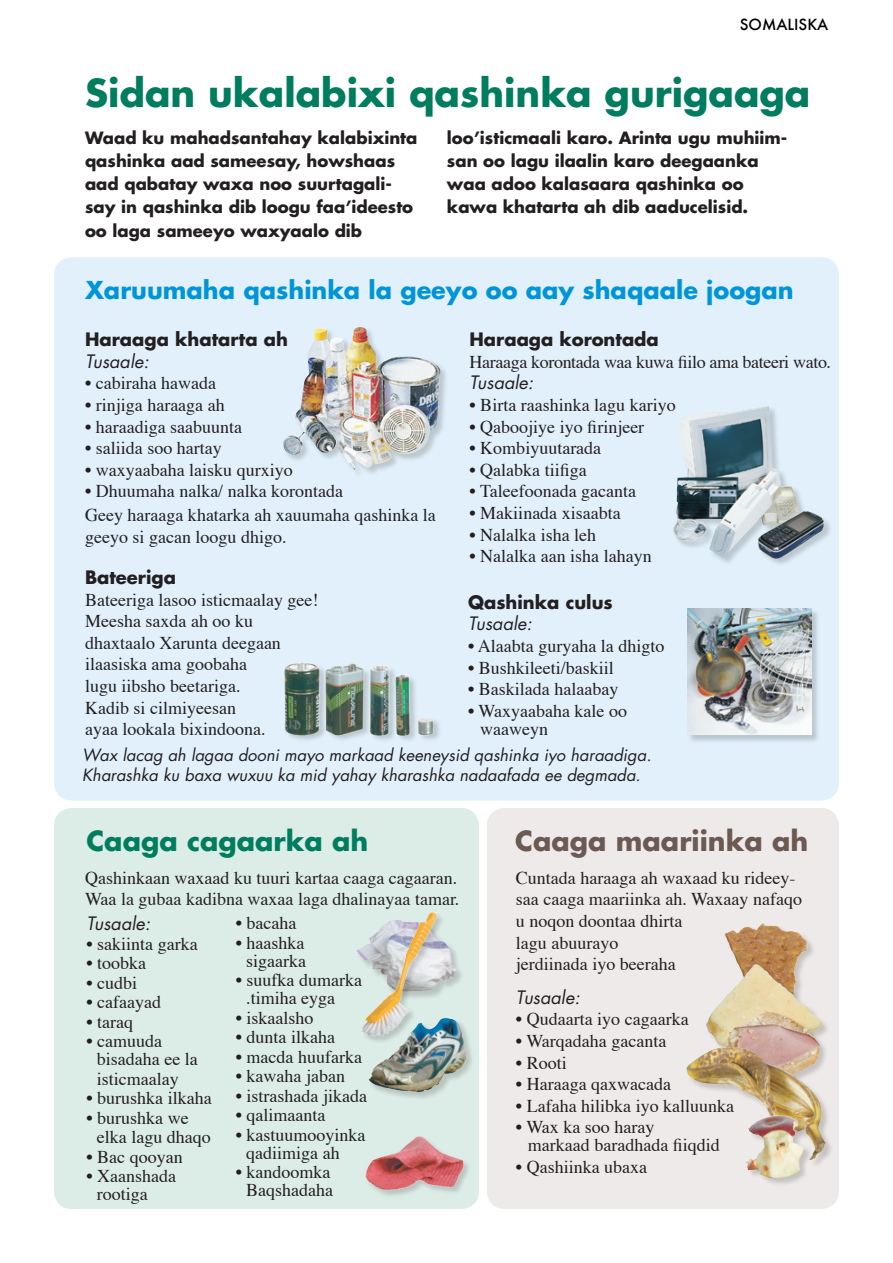
<style>
.page{position:relative;width:893px;height:1263px;background:#fff}
.page>*{position:absolute;margin:0;border:0;box-sizing:border-box;transform-origin:0 0}
.t1{font:700 37.5px "Futura";color:#007d5e}
.t2{font:700 27px "Futura";color:#6b5952}
.t3{font:700 27px "Futura";color:#007d5e}
.t4{font:700 24px "Futura";color:#0095d9}
.t5{font:18px/21.6px "Times";color:#231f20}
.t6{font:700 18px "Futura";color:#231f20}
.t7{font:18px "Times";letter-spacing:-.02em;color:#231f20}
.t8{font:italic 18px "Futura";color:#231f20}
.t9{font:700 16.5px/23.2px "Futura";color:#231f20}
.t10{font:italic 16.5px/19.5px "Futura";color:#231f20}
.t11{font:500 15px "Futura";color:#000}
</style>
<div class="page">
<div style="left:54px;top:808px;width:425px;height:401px;background:#dcece7;border-radius:18px"></div>
<div style="left:487px;top:808px;width:352px;height:401px;background:#edeae9;border-radius:18px"></div>
<div style="left:54px;top:257px;width:785px;height:543px;background:#e1f0fa;border-radius:18px"></div>
<div style="left:283px;top:326px;width:166px;height:152px;background:#231f20;opacity:.2"></div>
<img style="left:283px;top:328px;width:108px;height:142px">
<img style="left:673px;top:406px;width:128px;height:152px">
<div style="left:757px;top:511px;width:76px;height:56px;background:#231f20;opacity:.2"></div>
<img style="left:745px;top:500px;width:88px;height:62px">
<img style="left:284px;top:662px;width:155px;height:78px">
<div style="left:687px;top:608px;width:133px;height:136px;background:#231f20;opacity:.2"></div>
<img style="left:687px;top:609px;width:125px;height:126px">
<div style="left:355px;top:919px;width:110px;height:81px;background:#231f20;opacity:.2"></div>
<img style="left:356px;top:920px;width:101px;height:71px">
<div style="left:368px;top:1017px;width:106px;height:84px;background:#231f20;opacity:.2"></div>
<img style="left:375px;top:1045px;width:69px;height:21px">
<img style="left:365px;top:1136px;width:103px;height:60px">
<div style="left:724px;top:922px;width:92px;height:84px;background:#231f20;opacity:.2"></div>
<img style="left:724px;top:923px;width:84px;height:41px">
<img style="left:706px;top:964px;width:110px;height:76px">
<div style="left:361px;top:912px;width:84px;height:133px;background:#231f20;opacity:.2"></div>
<img style="left:359px;top:912px;width:89px;height:130px">
<div style="left:723px;top:1011px;width:105px;height:86px;background:#231f20;opacity:.2"></div>
<img style="left:724px;top:1011px;width:96px;height:29px">
<img style="left:686px;top:1040px;width:145px;height:124px">
<div style="left:745px;top:1115px;width:68px;height:72px;background:#231f20;opacity:.2"></div>
<img style="left:745px;top:1115px;width:60px;height:63px">
<p class="t11" style="left:740px;top:14px;width:90px">SOMALISKA</p>
<h1 class="t1" style="left:85px;top:66px;width:727px">Sidan ukalabixi qashinka gurigaaga</h1>
<p class="t9" style="left:85px;top:125px;width:334px">Waad ku mahadsantahay kalabixinta qashinka aad sameesay, howshaas aad qabatay waxa noo suurtagali&shy;say in qashinka dib loogu faa’ideesto oo laga sameeyo waxyaalo dib</p>
<p class="t9" style="left:447px;top:125px;width:342px">loo’isticmaali karo. Arinta ugu muhiim&shy;san oo lagu ilaalin karo deegaanka waa adoo kalasaara qashinka oo kawa khatarta ah dib aaducelisid.</p>
<h3 class="t4" style="left:85px;top:273px;width:710px">Xaruumaha qashinka la geeyo oo aay shaqaale joogan</h3>
<p class="t6" style="left:85px;top:327px;width:204px">Haraaga khatarta ah</p>
<p class="t8" style="left:85px;top:349px;width:65px">Tusaale:</p>
<p class="t5" style="left:85px;top:371px;width:133px">• cabiraha hawada</p>
<p class="t5" style="left:85px;top:393px;width:141px">• rinjiga haraaga ah</p>
<p class="t5" style="left:85px;top:414px;width:159px">• haraadiga saabuunta</p>
<p class="t5" style="left:85px;top:436px;width:138px">• saliida soo hartay</p>
<p class="t5" style="left:85px;top:457px;width:209px">• waxyaabaha laisku qurxiyo</p>
<p class="t5" style="left:85px;top:478px;width:352px;line-height:24px">• Dhuumaha nalka/ nalka korontada<br>Geey haraaga khatarka ah xauumaha qashinka la</p>
<p class="t5" style="left:85px;top:525px;width:203px">geeyo si gacan loogu dhigo.</p>
<p class="t6" style="left:469px;top:327px;width:191px">Haraaga korontada</p>
<p class="t7" style="left:469px;top:345px;width:363px">Haraaga korontada waa kuwa fiilo ama bateeri wato.</p>
<p class="t8" style="left:469px;top:370px;width:65px">Tusaale:</p>
<p class="t5" style="left:469px;top:393px;width:208px">• Birta raashinka lagu kariyo</p>
<p class="t5" style="left:469px;top:414px;width:176px">• Qaboojiye iyo firinjeer</p>
<p class="t5" style="left:469px;top:436px;width:133px">• Kombiyuutarada</p>
<p class="t5" style="left:469px;top:457px;width:119px">• Qalabka tiifiga</p>
<p class="t5" style="left:469px;top:479px;width:168px">• Taleefoonada gacanta</p>
<p class="t5" style="left:469px;top:501px;width:153px">• Makiinada xisaabta</p>
<p class="t5" style="left:469px;top:522px;width:128px">• Nalalka isha leh</p>
<p class="t5" style="left:469px;top:544px;width:184px">• Nalalka aan isha lahayn</p>
<p class="t6" style="left:85px;top:565px;width:92px">Bateeriga</p>
<p class="t5" style="left:85px;top:587px;width:235px">Bateeriga lasoo isticmaalay gee!<br>Meesha saxda ah oo ku dhaxtaalo Xarunta deegaan ilaasiska ama goobaha<br>lugu iibsho beetariga.<br>Kadib si cilmiyeesan<br>ayaa lookala bixindoona.</p>
<p class="t6" style="left:468px;top:589px;width:146px">Qashinka culus</p>
<p class="t8" style="left:468px;top:611px;width:65px">Tusaale:</p>
<p class="t5" style="left:468px;top:633px;width:198px">• Alaabta guryaha la dhigto</p>
<p class="t5" style="left:468px;top:655px;width:147px">• Bushkileeti/baskiil</p>
<p class="t5" style="left:468px;top:677px;width:152px">• Baskilada halaabay</p>
<p class="t5" style="left:480px;top:700px;width:148px;line-height:18px;text-indent:-12px">• Waxyaabaha kale oo waaweyn</p>
<p class="t10" style="left:82px;top:745px;width:571px">Wax lacag ah lagaa dooni mayo markaad keeneysid qashinka iyo haraadiga.<br>Kharashka ku baxa wuxuu ka mid yahay kharashka nadaafada ee degmada.</p>
<h2 class="t3" style="left:86px;top:822px;width:283px">Caaga cagaarka ah</h2>
<h2 class="t2" style="left:515px;top:822px;width:295px">Caaga maariinka ah</h2>
<p class="t5" style="left:85px;top:865px;width:376px">Qashinkaan waxaad ku tuuri kartaa caaga cagaaran.<br>Waa la gubaa kadibna waxaa laga dhalinayaa tamar.</p>
<p class="t5" style="left:516px;top:865px;width:288px">Cuntada haraaga ah waxaad ku rideey&shy;saa caaga maariinka ah. Waxaay nafaqo u noqon doontaa dhirta<br>lagu abuurayo<br>jerdiinada iyo beeraha</p>
<p class="t8" style="left:516px;top:985px;width:65px">Tusaale:</p>
<p class="t5" style="left:516px;top:1007px;width:174px">• Qudaarta iyo cagaarka</p>
<p class="t5" style="left:516px;top:1029px;width:152px">• Warqadaha gacanta</p>
<p class="t5" style="left:516px;top:1050px;width:52px">• Rooti</p>
<p class="t5" style="left:516px;top:1072px;width:157px">• Haraaga qaxwacada</p>
<p class="t5" style="left:516px;top:1093px;width:220px">• Lafaha hilibka iyo kalluunka</p>
<p class="t5" style="left:528px;top:1117px;width:193px;line-height:18px;text-indent:-12px">• Wax ka soo haray markaad baradhada fiiqdid</p>
<p class="t5" style="left:516px;top:1155px;width:133px">• Qashiinka ubaxa</p>
<p class="t8" style="left:86px;top:911px;width:65px">Tusaale:</p>
<p class="t5" style="left:86px;top:931px;width:113px">• sakiinta garka</p>
<p class="t5" style="left:86px;top:951px;width:61px">• toobka</p>
<p class="t5" style="left:86px;top:970px;width:52px">• cudbi</p>
<p class="t5" style="left:86px;top:990px;width:76px">• cafaayad</p>
<p class="t5" style="left:86px;top:1009px;width:48px">• taraq</p>
<p class="t5" style="left:97px;top:1030px;width:102px;line-height:18.8px;text-indent:-10px">• camuuda bisadaha ee la isticmaalay</p>
<p class="t5" style="left:86px;top:1086px;width:127px">• burushka ilkaha</p>
<p class="t5" style="left:97px;top:1106px;width:115px;line-height:19.5px;text-indent:-10px">• burushka we elka lagu dhaqo</p>
<p class="t5" style="left:86px;top:1144px;width:98px">• Bac qooyan</p>
<p class="t5" style="left:97px;top:1165px;width:81px;line-height:18px;text-indent:-10px">• Xaanshada rootiga</p>
<p class="t5" style="left:236px;top:911px;width:62px">• bacaha</p>
<p class="t5" style="left:236px;top:932px;width:72px;line-height:18px;text-align:center">• haashka sigaarka</p>
<p class="t5" style="left:246px;top:970px;width:117px;line-height:18px;text-indent:-10px">• suufka dumarka .timiha eyga</p>
<p class="t5" style="left:236px;top:1005px;width:79px">• iskaalsho</p>
<p class="t5" style="left:236px;top:1025px;width:101px">• dunta ilkaha</p>
<p class="t5" style="left:236px;top:1044px;width:128px">• macda huufarka</p>
<p class="t5" style="left:236px;top:1064px;width:111px">• kawaha jaban</p>
<p class="t5" style="left:236px;top:1083px;width:133px">• istrashada jikada</p>
<p class="t5" style="left:236px;top:1103px;width:91px">• qalimaanta</p>
<p class="t5" style="left:246px;top:1124px;width:121px;line-height:18px;text-indent:-10px">• kastuumooyinka qadiimiga ah</p>
<p class="t5" style="left:236px;top:1162px;width:99px;line-height:18px;text-align:center">• kandoomka<br>Baqshadaha</p>
</div>
